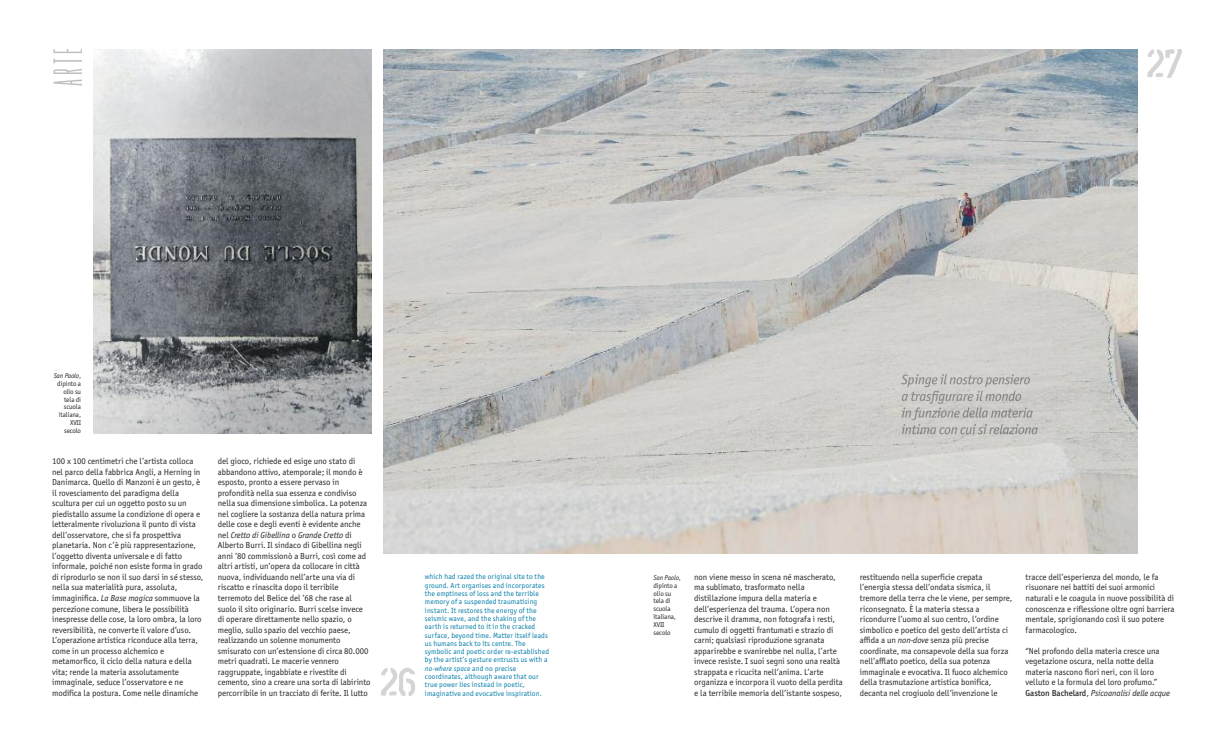
<style>
.page{position:relative;width:1231px;height:745px;background:#fff}
.page>*{position:absolute;margin:0;border:0;box-sizing:border-box;transform-origin:0 0}
.t1{font:8.75px/10.5px "Officina Sans ITC Std";letter-spacing:-.005em;color:#272627}
.t2{font:7.44px/8.3px "Officina Sans ITC Std";letter-spacing:.015em;color:#007ca8}
.t3{font:7px/7.8px "Officina Sans ITC Std";letter-spacing:-.02em;color:#272627}
.s1{font-style:italic}
.s2{font-weight:500}
</style>
<div class="page">
<svg style="left:1147px;top:49px;width:16px;height:28px"></svg>
<svg style="left:381px;top:668px;width:16px;height:27px"></svg>
<img style="left:383px;top:49px;width:754px;height:504px">
<svg style="left:53px;top:49px;width:29px;height:36px"></svg>
<img style="left:93px;top:49px;width:278px;height:384px">
<img style="left:901px;top:374px;width:42px;height:13px">
<img style="left:901px;top:390px;width:36px;height:13px">
<img style="left:901px;top:407px;width:40px;height:13px">
<img style="left:901px;top:424px;width:43px;height:10px">
<p class="t3" style="left:54px;top:372px;width:29px;text-align:right"><span class="s1">San Paolo</span>, dipinto a olio su tela di scuola italiana,<br>XVII secolo</p>
<p class="t1" style="left:52px;top:456px;width:153px">100 x 100 centimetri che l’artista colloca nel parco della fabbrica Angli, a Herning in Danimarca. Quello di Manzoni è un gesto, è il rovesciamento del paradigma della scultura per cui un oggetto posto su un piedistallo assume la condizione di opera e letteralmente rivoluziona il punto di vista dell’osservatore, che si fa prospettiva planetaria. Non c’è più rappresentazione, l’oggetto diventa universale e di fatto informale, poiché non esiste forma in grado di riprodurlo se non il suo darsi in sé stesso, nella sua materialità pura, assoluta, immaginifica. <span class="s1">La Base magica</span> sommuove la percezione comune, libera le possibilità inespresse delle cose, la loro ombra, la loro reversibilità, ne converte il valore d’uso.<br>L’operazione artistica riconduce alla terra, come in un processo alchemico e metamorfico, il ciclo della natura e della vita; rende la materia assolutamente immaginale, seduce l’osservatore e ne modifica la postura. Come nelle dinamiche</p>
<p class="t1" style="left:218px;top:456px;width:154px">del gioco, richiede ed esige uno stato di abbandono attivo, atemporale; il mondo è esposto, pronto a essere pervaso in profondità nella sua essenza e condiviso nella sua dimensione simbolica. La potenza nel cogliere la sostanza della natura prima delle cose e degli eventi è evidente anche nel <span class="s1">Cretto di Gibellina</span> o <span class="s1">Grande Cretto</span> di Alberto Burri. Il sindaco di Gibellina negli anni ’80 commissionò a Burri, così come ad altri artisti, un’opera da collocare in città nuova, individuando nell’arte una via di riscatto e rinascita dopo il terribile terremoto del Belice del ’68 che rase al suolo il sito originario. Burri scelse invece di operare direttamente nello spazio, o meglio, sullo spazio del vecchio paese, realizzando un solenne monumento smisurato con un’estensione di circa 80.000 metri quadrati. Le macerie vennero raggruppate, ingabbiate e rivestite di cemento, sino a creare una sorta di labirinto percorribile in un tracciato di ferite. Il lutto</p>
<p class="t2" style="left:425px;top:573px;width:126px">which had razed the original site to the ground. Art organises and incorporates the emptiness of loss and the terrible memory of a suspended traumatising instant. It restores the energy of the seismic wave, and the shaking of the earth is returned to it in the cracked surface, beyond time. Matter itself leads us humans back to its centre. The symbolic and poetic order re-established by the artist’s gesture entrusts us with a <span class="s1">no-where space</span> and no precise coordinates, although aware that our true power lies instead in poetic, imaginative and evocative inspiration.</p>
<p class="t3" style="left:653px;top:574px;width:29px"><span class="s1">San Paolo</span>, dipinto a olio su tela di scuola italiana,<br>XVII secolo</p>
<p class="t1" style="left:859px;top:572px;width:154px">restituendo nella superficie crepata l’energia stessa dell’ondata sismica, il tremore della terra che le viene, per sempre, riconsegnato. È la materia stessa a ricondurre l’uomo al suo centro, l’ordine simbolico e poetico del gesto dell’artista ci affida a un <span class="s1">non-dove</span> senza più precise coordinate, ma consapevole della sua forza nell’afflato poetico, della sua potenza immaginale e evocativa. Il fuoco alchemico della trasmutazione artistica bonifica, decanta nel crogiuolo dell’invenzione le</p>
<p class="t1" style="left:694px;top:572px;width:150px">non viene messo in scena né mascherato, ma sublimato, trasformato nella distillazione impura della materia e dell’esperienza del trauma. L’opera non descrive il dramma, non fotografa i resti, cumulo di oggetti frantumati e strazio di carni; qualsiasi riproduzione sgranata apparirebbe e svanirebbe nel nulla, l’arte invece resiste. I suoi segni sono una realtà strappata e ricucita nell’anima. L’arte organizza e incorpora il vuoto della perdita e la terribile memoria dell’istante sospeso,</p>
<p class="t1" style="left:1025px;top:572px;width:150px">tracce dell’esperienza del mondo, le fa risuonare nei battiti dei suoi armonici naturali e le coagula in nuove possibilità di conoscenza e riflessione oltre ogni barriera mentale, sprigionando così il suo potere farmacologico.</p>
<p class="t1" style="left:1025px;top:645px;width:146px">“Nel profondo della materia cresce una vegetazione oscura, nella notte della materia nascono fiori neri, con il loro velluto e la formula del loro profumo.” <span class="s2">Gaston Bachelard</span>, <span class="s1">Psicoanalisi delle acque</span></p>
</div>
